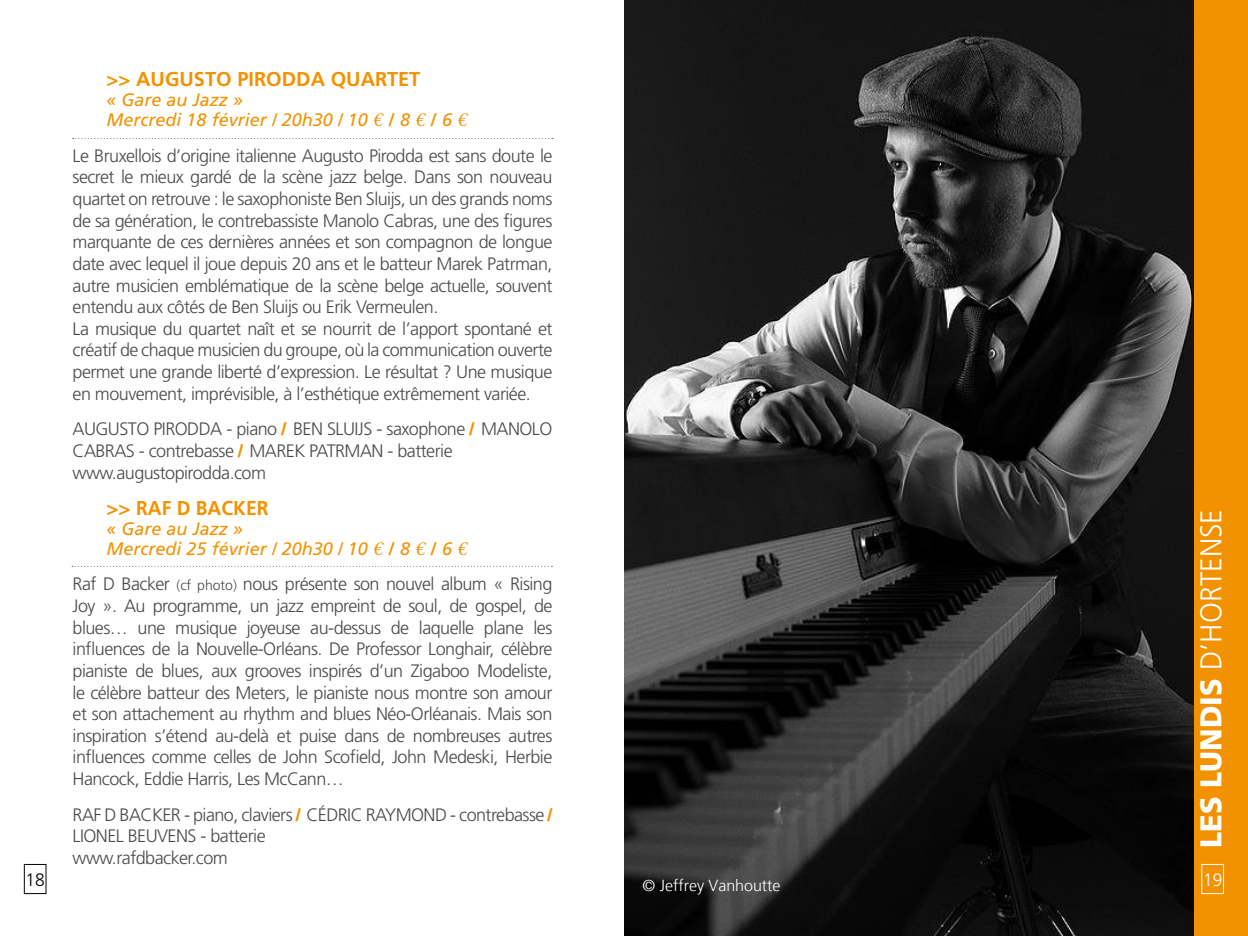
<style>
.page{position:relative;width:1248px;height:936px;background:#fff}
.page>*{position:absolute;margin:0;border:0;box-sizing:border-box;transform-origin:0 0}
.t1{font:300 30px "Frutiger";color:#fff;scale:.96 1}
.t2{font:700 20px "Frutiger";color:#f39200}
.t3{font:300 18px/21.6px "Frutiger";letter-spacing:-.03em;color:#4a4a49}
.t4{font:italic 18px/20px "Frutiger";color:#f39200}
.t5{font:300 18px "Frutiger";color:#fff;scale:.96 1}
.t6{font:300 18px "Frutiger";color:#020203;scale:.96 1}
.t7{font:300 16px "Frutiger LT";color:#fff}
.s1{font-family:"Garamond Premr Pro";font-size:20px}
.s2{font-weight:700;font-style:normal}
.s3{font-weight:900;color:#f39200}
.s4{font-size:14px}
.s5{font-weight:900}
</style>
<div class="page">
<img style="left:624px;top:0;width:570px;height:935px">
<div style="left:1194px;top:0;width:53px;height:935px;background:#f39200"></div>
<div style="left:1201px;top:863px;width:22px;height:31px;border:1px solid #fff"></div>
<svg style="left:72px;top:138px;width:481px;height:1px"></svg>
<svg style="left:72px;top:566px;width:480px;height:1px"></svg>
<div style="left:24px;top:863px;width:22px;height:31px;border:1px solid #020203"></div>
<p class="t2" style="left:107px;top:67px;width:45px">&gt;&gt; AUGUSTO</p>
<p class="t2" style="left:237px;top:67px;width:14px">PIRODDA</p>
<p class="t2" style="left:331px;top:67px;width:29px">QUARTET</p>
<p class="t4" style="left:107px;top:90px;width:366px">« Gare au Jazz »<br>Mercredi 18 février / 20h30 / 10 <span class="s1">€</span><span class="s2">/</span> 8 <span class="s1">€</span><span class="s2">/</span> 6 <span class="s1">€</span></p>
<p class="t3" style="left:73px;top:145px;width:481px">Le Bruxellois d’origine italienne Augusto Pirodda est sans doute le secret le mieux gardé de la scène jazz belge. Dans son nouveau quartet on retrouve : le saxophoniste Ben Sluijs, un des grands noms de sa génération, le contrebassiste Manolo Cabras, une des figures marquante de ces dernières années et son compagnon de longue date avec lequel il joue depuis 20 ans et le batteur Marek Patrman, autre musicien emblématique de la scène belge actuelle, souvent entendu aux côtés de Ben Sluijs ou Erik Vermeulen.<br>La musique du quartet naît et se nourrit de l’apport spontané et créatif de chaque musicien du groupe, où la communication ouverte permet une grande liberté d’expression. Le résultat ? U ne musique en mouvement, imprévisible, à l’esthétique extrêmement variée.</p>
<p class="t3" style="left:73px;top:418px;width:58px">Augusto</p>
<p class="t3" style="left:153px;top:418px;width:20px">Pirodda</p>
<p class="t3" style="left:226px;top:418px;width:282px">- piano <span class="s3">/</span> Ben Sluijs - saxophone <span class="s3">/</span> Manolo</p>
<p class="t3" style="left:72px;top:440px;width:23px">Cabras</p>
<p class="t3" style="left:139px;top:440px;width:138px">- contrebasse <span class="s3">/</span> Marek</p>
<p class="t3" style="left:309px;top:440px;width:20px">Patrman</p>
<p class="t3" style="left:387px;top:440px;width:67px">- batterie</p>
<p class="t3" style="left:73px;top:462px;width:195px">www.augustopirodda.com</p>
<p class="t2" style="left:107px;top:496px;width:115px">&gt;&gt; RAF D BACKER</p>
<p class="t4" style="left:107px;top:518px;width:366px">« Gare au Jazz »<br>Mercredi 25 février / 20h30 / 10 <span class="s1">€</span><span class="s2">/</span> 8 <span class="s1">€</span><span class="s2">/</span> 6 <span class="s1">€</span></p>
<p class="t3" style="left:73px;top:573px;width:481px;text-align:justify">Raf D Backer <span class="s4">(cf photo)</span> nous présente son nouvel album « Rising Joy ». Au programme, un jazz empreint de soul, de gospel, de blues… une musique joyeuse au-dessus de laquelle plane les influences de la Nouvelle-Orléans. De Professor Longhair, célèbre pianiste de blues, aux grooves inspirés d’un Zigaboo Modeliste, le célèbre batteur des Meters, le pianiste nous montre son amour et son attachement au rhythm and blues Néo-Orléanais. Mais son inspiration s’étend au-delà et puise dans de nombreuses autres influences comme celles de John Scofield, John Medeski, Herbie Hancock, Eddie Harris, Les McCann…</p>
<p class="t3" style="left:73px;top:803px;width:68px">Raf D Backer</p>
<p class="t3" style="left:184px;top:803px;width:152px">- piano, claviers <span class="s3">/</span> Cédric</p>
<p class="t3" style="left:366px;top:803px;width:23px">Raymond</p>
<p class="t3" style="left:450px;top:803px;width:104px">- contrebasse <span class="s3">/</span></p>
<p class="t3" style="left:72px;top:825px;width:17px">Lionel</p>
<p class="t3" style="left:128px;top:825px;width:40px">Beuvens</p>
<p class="t3" style="left:72px;top:825px;width:195px;text-indent:128px">- batterie www.rafdbacker.com</p>
<p class="t6" style="left:26px;top:869px;width:22px">18</p>
<p class="t7" style="left:642px;top:876px;width:140px">© Jeffrey Vanhoutte</p>
<h1 class="t1" style="left:1193px;top:848px;width:354px;rotate:-90deg"><span class="s5">LES LUNDIS</span> D’HORTENSE</h1>
<p class="t5" style="left:1202px;top:869px;width:22px">19</p>
</div>
